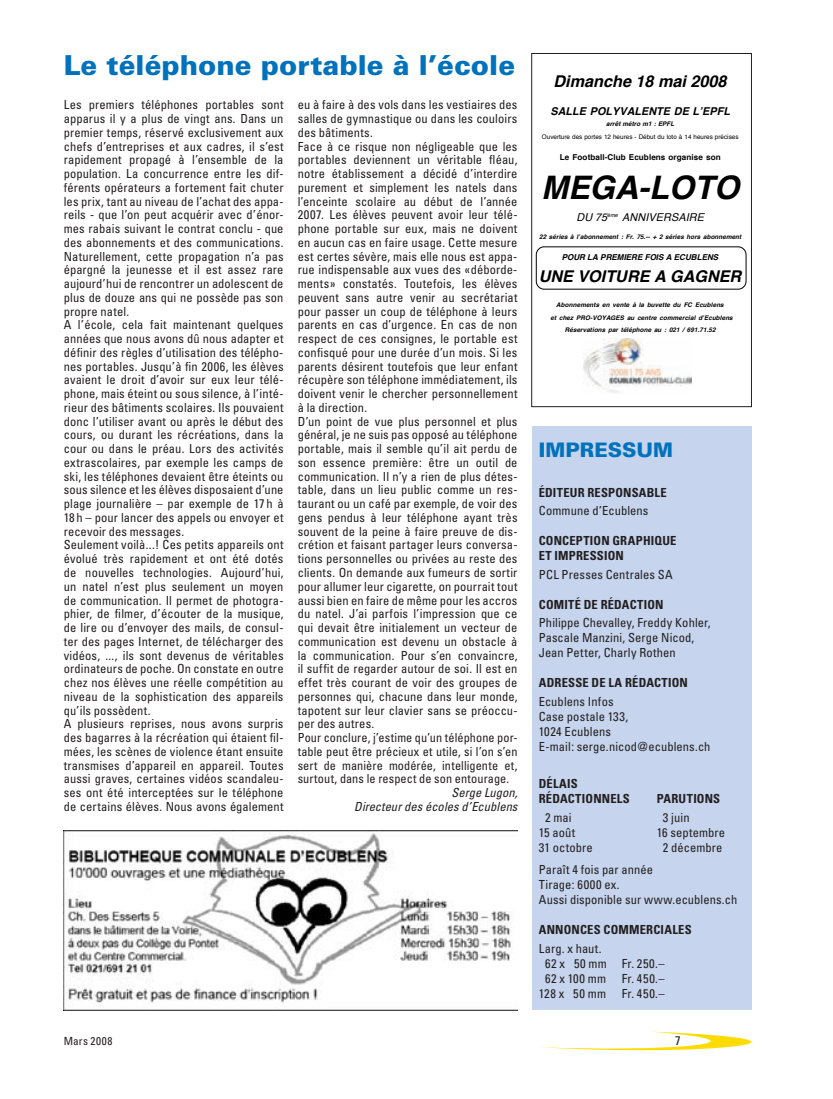
<style>
.page{position:relative;width:833px;height:1099px;background:#fff}
.page>*{position:absolute;margin:0;border:0;box-sizing:border-box;transform-origin:0 0}
.t1{font:italic 700 32.38px "Helvetica";color:#000}
.t2{font:900 27.5px "Univers";color:#0072bc}
.t3{font:900 20px "Univers";color:#0072bc}
.t4{font:italic 700 16.25px "Helvetica";color:#000}
.t5{font:condensed 12.5px/13.8px "Univers";letter-spacing:.01em;color:#231f20}
.t6{font:700 condensed 12.5px/15px "Univers";letter-spacing:.015em;color:#231f20}
.t7{font:italic condensed 12.5px/13.8px "Univers";letter-spacing:.005em;color:#231f20;text-align:right}
.t8{font:condensed 12.5px/15px "Univers";letter-spacing:.03em;color:#231f20}
.t9{font:condensed 11.25px "Univers";letter-spacing:.04em;color:#231f20}
.t10{font:italic 700 10.75px "Helvetica";color:#000}
.t11{font:italic 10.75px "Helvetica";color:#000}
.t12{font:700 8.12px "Helvetica";letter-spacing:.01em;color:#000}
.t13{font:italic 700 8.12px "Helvetica";color:#000}
.t14{font:italic 700 6.25px/12.6px "Helvetica";color:#000;text-align:center}
.t15{font:6.25px "Helvetica";letter-spacing:.005em;color:#000}
</style>
<div class="page">
<svg style="left:541px;top:1031px;width:210px;height:19px"></svg>
<div style="left:536px;top:246px;width:210px;height:43px;border:1px solid #000;border-radius:8px"></div>
<img style="left:583px;top:338px;width:108px;height:55px">
<div style="left:531px;top:53px;width:220px;height:354px;border:1px solid #231f20"></div>
<div style="left:531px;top:426px;width:220px;height:584px;background:#c6d5ed"></div>
<img style="left:64px;top:830px;width:453px;height:180px">
<h2 class="t2" style="left:64px;top:55px;width:453px">Le téléphone portable à l’école</h2>
<p class="t5" style="left:64px;top:99px;width:221px">Les premiers téléphones portables sont apparus il y a plus de vingt ans. Dans un premier temps, réservé exclusivement aux chefs d’entreprises et aux cadres, il s’est rapidement propagé à l’ensemble de la population. La concurrence entre les dif&shy;férents opérateurs a fortement fait chuter les prix, tant au niveau de l’achat des appa&shy;reils - que l’on peut acquérir avec d’énor&shy;mes rabais suivant le contrat conclu - que des abonnements et des communications.<br>Naturellement, cette propagation n’a pas épargné la jeunesse et il est assez rare aujourd’hui de rencontrer un adolescent de plus de douze ans qui ne possède pas son propre natel.<br>A l’école, cela fait maintenant quelques années que nous avons dû nous adapter et définir des règles d’utilisation des télépho&shy;nes portables. Jusqu’à fin 2006, les élèves avaient le droit d’avoir sur eux leur télé&shy;phone, mais éteint ou sous silence, à l’inté&shy;rieur des bâtiments scolaires. Ils pouvaient donc l’utiliser avant ou après le début des cours, ou durant les récréations, dans la cour ou dans le préau. Lors des activités extrascolaires, par exemple les camps de ski, les téléphones devaient être éteints ou sous silence et les élèves disposaient d’une plage journalière – par exemple de 17 h à 18 h – pour lancer des appels ou envoyer et recevoir des messages.<br>Seulement voilà ... ! Ces petits appareils ont évolué très rapidement et ont été dotés de nouvelles technologies. Aujourd’hui, un natel n’est plus seulement un moyen de communication. Il permet de photogra&shy;phier, de filmer, d’écouter de la musique, de lire ou d’envoyer des mails, de consul&shy;ter des pages Internet, de télécharger des vidéos, ..., ils sont devenus de véritables ordinateurs de poche. On constate en outre chez nos élèves une réelle compétition au niveau de la sophistication des appareils qu’ils possèdent.<br>A plusieurs reprises, nous avons surpris des bagarres à la récréation qui étaient fil&shy;mées, les scènes de violence étant ensuite transmises d’appareil en appareil. Toutes aussi graves, certaines vidéos scandaleu&shy;ses ont été interceptées sur le téléphone de certains élèves. Nous avons également</p>
<p class="t5" style="left:298px;top:99px;width:221px">eu à faire à des vols dans les vestiaires des salles de gymnastique ou dans les couloirs des bâtiments.<br>Face à ce risque non négligeable que les portables deviennent un véritable fléau, notre établissement a décidé d’interdire purement et simplement les natels dans l’enceinte scolaire au début de l’année 2007. Les élèves peuvent avoir leur télé&shy;phone portable sur eux, mais ne doivent en aucun cas en faire usage. Cette mesure est certes sévère, mais elle nous est appa&shy;rue indispensable aux vues des « déborde&shy;ments » constatés. Toutefois, les élèves peuvent sans autre venir au secrétariat pour passer un coup de téléphone à leurs parents en cas d’urgence. En cas de non respect de ces consignes, le portable est confisqué pour une durée d’un mois. Si les parents désirent toutefois que leur enfant récupère son téléphone immédiatement, ils doivent venir le chercher personnellement à la direction.<br>D’un point de vue plus personnel et plus général, je ne suis pas opposé au téléphone portable, mais il semble qu’il ait perdu de son essence première : être un outil de communication. Il n’y a rien de plus détes&shy;table, dans un lieu public comme un res&shy;taurant ou un café par exemple, de voir des gens pendus à leur téléphone ayant très souvent de la peine à faire preuve de dis&shy;crétion et faisant partager leurs conversa&shy;tions personnelles ou privées au reste des clients. On demande aux fumeurs de sortir pour allumer leur cigarette, on pourrait tout aussi bien en faire de même pour les accros du natel. J’ai parfois l’impression que ce qui devait être initialement un vecteur de communication est devenu un obstacle à la communication. Pour s’en convaincre, il suffit de regarder autour de soi. Il est en effet très courant de voir des groupes de personnes qui, chacune dans leur monde, tapotent sur leur clavier sans se préoccu&shy;per des autres.<br>Pour conclure, j’estime qu’un téléphone por&shy;table peut être précieux et utile, si l’on s’en sert de manière modérée, intelligente et, surtout, dans le respect de son entourage.</p>
<p class="t7" style="left:354px;top:786px;width:165px">Serge Lugon,<br>Directeur des écoles d’Ecublens</p>
<h3 class="t4" style="left:553px;top:74px;width:178px">Dimanche 18 mai 2008</h3>
<p class="t10" style="left:550px;top:106px;width:183px">SALLE POLYVALENTE DE L’EPFL</p>
<p class="t14" style="left:606px;top:117px;width:71px">arrêt métro m1 : EPFL</p>
<p class="t15" style="left:542px;top:135px;width:198px">Ouverture des portes 12 heures - Début du loto à 14 heures précises</p>
<p class="t12" style="left:560px;top:153px;width:162px">Le Football-Club Ecublens organise son</p>
<h1 class="t1" style="left:541px;top:174px;width:206px">MEGA-LOTO</h1>
<p class="t11" style="left:576px;top:213px;width:131px">DU 75<sup>ème</sup> ANNIVERSAIRE</p>
<p class="t14" style="left:539px;top:231px;width:205px">22 séries à l’abonnement : Fr. 75.-- + 2 séries hors abonnement</p>
<p class="t13" style="left:561px;top:253px;width:160px">POUR LA PREMIERE FOIS A ECUBLENS</p>
<h3 class="t4" style="left:539px;top:270px;width:207px">UNE VOITURE A GAGNER</h3>
<p class="t14" style="left:550px;top:299px;width:185px">Abonnements en vente à la buvette du FC Ecublens<br>et chez PRO-VOYAGES au centre commercial d’Ecublens<br>Réservations par téléphone au : 021 / 691.71.52</p>
<h3 class="t3" style="left:539px;top:442px;width:136px">IMPRESSUM</h3>
<p class="t6" style="left:539px;top:485px;width:130px">ÉDITEUR RESPONSABLE</p>
<p class="t5" style="left:539px;top:504px;width:111px">Commune d’Ecublens</p>
<p class="t6" style="left:539px;top:534px;width:139px">CONCEPTION GRAPHIQUE<br>ET IMPRESSION</p>
<p class="t5" style="left:539px;top:568px;width:136px">PCL Presses Centrales SA</p>
<p class="t6" style="left:539px;top:598px;width:126px">COMITÉ DE RÉDACTION</p>
<p class="t5" style="left:539px;top:616px;width:173px;line-height:15px">Philippe Chevalley, Freddy Kohler,<br>Pascale Manzini, Serge Nicod,<br>Jean Petter, Charly Rothen</p>
<p class="t6" style="left:539px;top:676px;width:151px">ADRESSE DE LA RÉDACTION</p>
<p class="t5" style="left:539px;top:694px;width:173px;line-height:15px">Ecublens Infos<br>Case postale 133,<br>1024 Ecublens<br>E-mail : serge.nicod@ecublens.ch</p>
<p class="t6" style="left:539px;top:777px;width:92px">DÉLAIS<br>RÉDACTIONNELS</p>
<p class="t6" style="left:656px;top:792px;width:65px">PARUTIONS</p>
<p class="t5" style="left:545px;top:811px;width:28px">2 mai</p>
<p class="t5" style="left:663px;top:811px;width:28px">3 juin</p>
<p class="t5" style="left:539px;top:826px;width:38px">15 août</p>
<p class="t5" style="left:656px;top:826px;width:70px">16 septembre</p>
<p class="t5" style="left:539px;top:841px;width:55px">31 octobre</p>
<p class="t5" style="left:663px;top:841px;width:61px">2 décembre</p>
<p class="t5" style="left:539px;top:863px;width:200px;line-height:15px">Paraît 4 fois par année<br>Tirage : 6000 ex.<br>Aussi disponible sur www.ecublens.ch</p>
<p class="t6" style="left:539px;top:923px;width:154px">ANNONCES COMMERCIALES</p>
<p class="t8" style="left:545px;top:941px;width:121px;text-indent:-6px">Larg. x haut.<br>62 x 50 mm Fr. 250.–<br>62 x 100 mm</p>
<p class="t5" style="left:622px;top:972px;width:45px">Fr. 450.–</p>
<p class="t5" style="left:539px;top:987px;width:69px">128 x 50 mm</p>
<p class="t5" style="left:622px;top:987px;width:45px">Fr. 450.–</p>
<p class="t9" style="left:64px;top:1036px;width:50px">Mars 2008</p>
<p class="t5" style="left:675px;top:1034px;width:7px">7</p>
</div>
